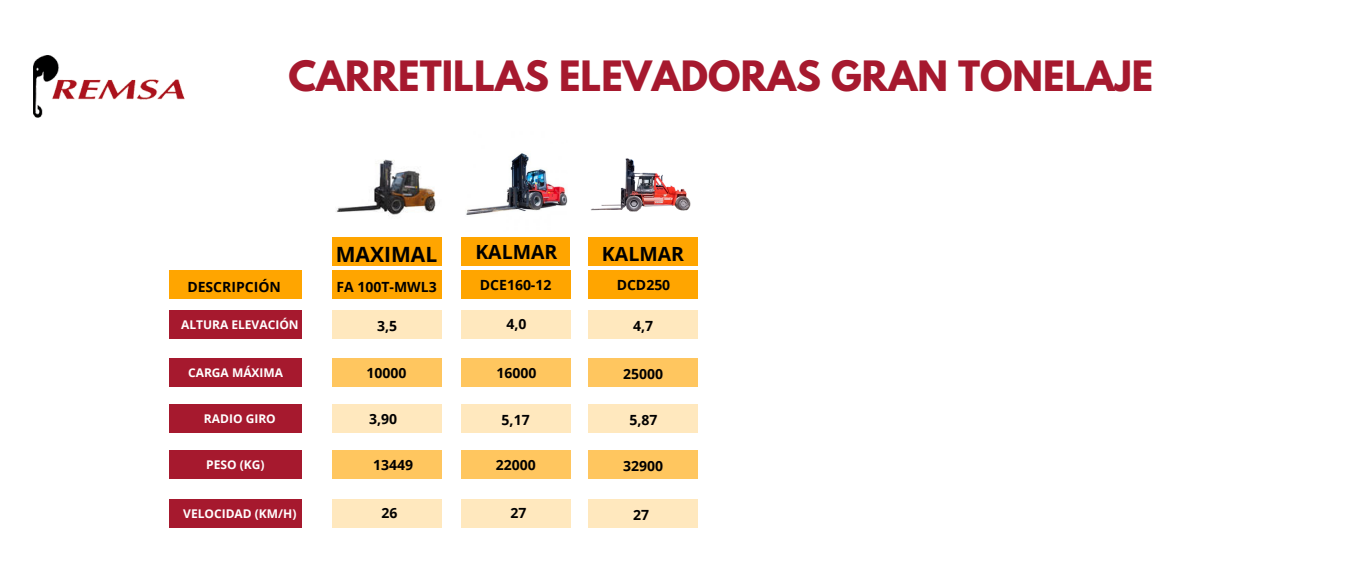
<style>
.page{position:relative;width:1358px;height:586px;background:#fff}
.page>*{position:absolute;margin:0;border:0;box-sizing:border-box;transform-origin:0 0}
.t1{font:700 37px "League Spartan";color:#a6192e}
.t2{font:700 21px "Open Sans";color:#000}
.t3{font:700 19.5px "Open Sans";color:#000}
.t4{font:700 14px "Open Sans";color:#000}
.t5{font:700 12px "Open Sans";color:#fff}
</style>
<div class="page">
<div style="left:169px;top:270px;width:133px;height:28px;background:#ffa500"></div>
<div style="left:169px;top:310px;width:133px;height:29px;background:#a6192e"></div>
<div style="left:169px;top:358px;width:133px;height:28px;background:#a6192e"></div>
<div style="left:169px;top:404px;width:133px;height:28px;background:#a6192e"></div>
<div style="left:169px;top:450px;width:133px;height:29px;background:#a6192e"></div>
<div style="left:169px;top:498px;width:133px;height:29px;background:#a6192e"></div>
<div style="left:332px;top:270px;width:109px;height:29px;background:#ffa500"></div>
<div style="left:462px;top:270px;width:109px;height:28px;background:#ffa500"></div>
<div style="left:589px;top:237px;width:108px;height:29px;background:#ffa500"></div>
<img style="left:336px;top:159px;width:106px;height:81px">
<div style="left:332px;top:237px;width:109px;height:29px;background:#ffa500"></div>
<div style="left:461px;top:237px;width:109px;height:29px;background:#ffa500"></div>
<div style="left:589px;top:270px;width:108px;height:28px;background:#ffa500"></div>
<img style="left:33px;top:55px;width:152px;height:63px">
<div style="left:333px;top:310px;width:109px;height:29px;background:#ffe8be"></div>
<div style="left:462px;top:310px;width:109px;height:29px;background:#ffe8be"></div>
<div style="left:588px;top:310px;width:110px;height:29px;background:#ffe8be"></div>
<div style="left:333px;top:358px;width:109px;height:28px;background:#ffc65f"></div>
<div style="left:462px;top:358px;width:109px;height:28px;background:#ffc65f"></div>
<div style="left:589px;top:358px;width:109px;height:28px;background:#ffc65f"></div>
<div style="left:332px;top:404px;width:109px;height:28px;background:#ffe8be"></div>
<div style="left:462px;top:404px;width:109px;height:28px;background:#ffe8be"></div>
<div style="left:588px;top:404px;width:110px;height:28px;background:#ffe8be"></div>
<div style="left:333px;top:450px;width:109px;height:29px;background:#ffc65f"></div>
<div style="left:462px;top:450px;width:109px;height:29px;background:#ffc65f"></div>
<div style="left:588px;top:450px;width:110px;height:29px;background:#ffc65f"></div>
<div style="left:333px;top:498px;width:109px;height:29px;background:#ffe8be"></div>
<div style="left:462px;top:498px;width:109px;height:29px;background:#ffe8be"></div>
<div style="left:588px;top:498px;width:110px;height:29px;background:#ffe8be"></div>
<img style="left:466px;top:153px;width:101px;height:62px">
<img style="left:590px;top:158px;width:108px;height:85px">
<p class="t1" style="left:288px;top:58px;width:866px">CARRETILLAS ELEVADORAS GRAN TONELAJE</p>
<p class="t4" style="left:187px;top:277px;width:95px">DESCRIPCIÓN</p>
<p class="t2" style="left:336px;top:239px;width:103px">MAXIMAL</p>
<p class="t4" style="left:336px;top:277px;width:102px">FA 100T-MWL3</p>
<p class="t3" style="left:475px;top:238px;width:84px">KALMAR</p>
<p class="t4" style="left:480px;top:274px;width:73px">DCE160-12</p>
<p class="t3" style="left:602px;top:240px;width:84px">KALMAR</p>
<p class="t4" style="left:616px;top:274px;width:55px">DCD250</p>
<p class="t5" style="left:181px;top:316px;width:119px">ALTURA ELEVACIÓN</p>
<p class="t5" style="left:188px;top:364px;width:97px">CARGA MÁXIMA</p>
<p class="t5" style="left:204px;top:410px;width:73px">RADIO GIRO</p>
<p class="t5" style="left:206px;top:456px;width:60px">PESO (KG)</p>
<p class="t5" style="left:183px;top:504px;width:115px">VELOCIDAD (KM/H)</p>
<p class="t4" style="left:377px;top:316px;width:22px">3,5</p>
<p class="t4" style="left:366px;top:362px;width:41px">10000</p>
<p class="t4" style="left:369px;top:408px;width:30px">3,90</p>
<p class="t4" style="left:373px;top:455px;width:41px">13449</p>
<p class="t4" style="left:381px;top:503px;width:17px">26</p>
<p class="t4" style="left:506px;top:313px;width:22px">4,0</p>
<p class="t4" style="left:496px;top:362px;width:41px">16000</p>
<p class="t4" style="left:501px;top:410px;width:30px">5,17</p>
<p class="t4" style="left:496px;top:455px;width:41px">22000</p>
<p class="t4" style="left:510px;top:503px;width:17px">27</p>
<p class="t4" style="left:633px;top:316px;width:22px">4,7</p>
<p class="t4" style="left:623px;top:364px;width:41px">25000</p>
<p class="t4" style="left:629px;top:410px;width:30px">5,87</p>
<p class="t4" style="left:623px;top:455px;width:41px">32900</p>
<p class="t4" style="left:633px;top:504px;width:17px">27</p>
</div>
